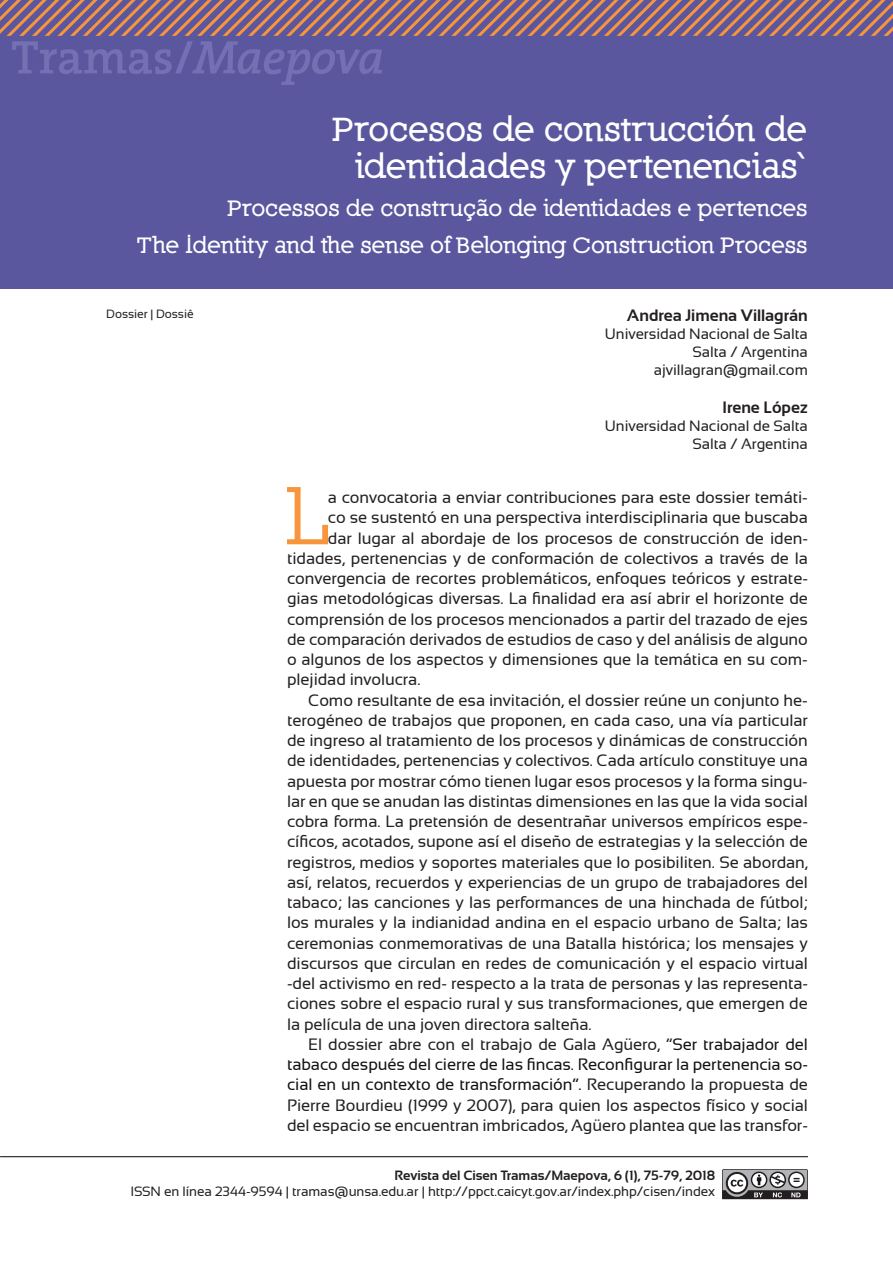
<style>
.page{position:relative;width:893px;height:1263px;background:#fff}
.page>*{position:absolute;margin:0;border:0;box-sizing:border-box;transform-origin:0 0}
.t1{font:700 82.35px "Nilland";color:#f7943c}
.t2{font:36px/37.5px "Nilland Small Caps Bold";letter-spacing:-.015em;color:#fff;text-align:right}
.t3{font:24px/37.5px "Nilland Small Caps Bold";letter-spacing:-.01em;color:#fff;text-align:right}
.t4{font:16.5px "Sansation";letter-spacing:-.005em;color:#231f20}
.t5{font:16.5px "Sansation";letter-spacing:-.005em;color:#111}
.t6{font:700 16.5px "Sansation";letter-spacing:-.005em;color:#231f20}
.t7{font:15px/18px "Sansation";letter-spacing:-.005em;color:#231f20;text-align:right}
.t8{font:13.5px "Sansation";letter-spacing:-.005em;color:#231f20}
.t9{font:700 13.5px "Sansation";letter-spacing:-.005em;color:#231f20}
.t10{font:12px "Sansation";letter-spacing:-.005em;color:#231f20}
.s1{color:#111}
.s2{color:#231f20}
</style>
<div class="page">
<svg style="left:722px;top:1169px;width:86px;height:30px"></svg>
<hr style="left:0;top:1156px;width:808px;height:1px;background:#231f20">
<div style="left:0;top:0;width:893px;height:289px;background:#5b579f"></div>
<svg style="left:0;top:0;width:893px;height:85px"></svg>
<h2 class="t2" style="left:333px;top:109px;width:477px">Procesos de construcción de identidades y pertenencias`</h2>
<h3 class="t3" style="left:137px;top:188px;width:672px">Processos de construção de identidades e pertences<br>The Identity and the sense of Belonging Construction Process</h3>
<p class="t10" style="left:106px;top:307px;width:89px">Dossier | Dossiê</p>
<p class="t6" style="left:627px;top:306px;width:182px">Andrea Jimena Villagrán</p>
<p class="t7" style="left:605px;top:325px;width:204px">Universidad Nacional de Salta<br>Salta / Argentina ajvillagran@gmail.com</p>
<p class="t6" style="left:722px;top:398px;width:87px">Irene López</p>
<p class="t7" style="left:605px;top:417px;width:204px">Universidad Nacional de Salta<br>Salta / Argentina</p>
<h1 class="t1" style="left:286px;top:467px;width:43px">L</h1>
<p class="t4" style="left:328px;top:488px;width:481px">a convocatoria a enviar contribuciones para este dossier temáti-</p>
<p class="t4" style="left:328px;top:508px;width:481px">co se sustentó en una perspectiva interdisciplinaria que buscaba</p>
<p class="t4" style="left:328px;top:529px;width:482px">dar lugar al abordaje de los procesos de construcción de iden-</p>
<p class="t4" style="left:287px;top:549px;width:522px">tidades, pertenencias y de conformación de colectivos a través de la</p>
<p class="t4" style="left:287px;top:569px;width:522px">convergencia de recortes problemáticos, enfoques teóricos y estrate-</p>
<p class="t4" style="left:287px;top:589px;width:522px">gias metodológicas diversas. La finalidad era así abrir el horizonte de</p>
<p class="t4" style="left:287px;top:610px;width:522px">comprensión de los procesos mencionados a partir del trazado de ejes</p>
<p class="t4" style="left:287px;top:630px;width:522px">de comparación derivados de estudios de caso y del análisis de alguno</p>
<p class="t4" style="left:287px;top:650px;width:522px">o algunos de los aspectos y dimensiones que la temática en su com-</p>
<p class="t4" style="left:287px;top:670px;width:135px">plejidad involucra.</p>
<p class="t4" style="left:308px;top:691px;width:501px">Como resultante de esa invitación, el dossier reúne un conjunto he-</p>
<p class="t4" style="left:287px;top:711px;width:522px">terogéneo de trabajos que proponen, en cada caso, una vía particular</p>
<p class="t4" style="left:287px;top:731px;width:522px">de ingreso al tratamiento de los procesos y dinámicas de construcción</p>
<p class="t4" style="left:287px;top:751px;width:522px">de identidades, pertenencias y colectivos. Cada artículo constituye una</p>
<p class="t4" style="left:287px;top:772px;width:522px">apuesta por mostrar cómo tienen lugar esos procesos y la forma singu-</p>
<p class="t4" style="left:287px;top:792px;width:522px">lar en que se anudan las distintas dimensiones en las que la vida social</p>
<p class="t4" style="left:287px;top:812px;width:522px">cobra forma. La pretensión de desentrañar universos empíricos espe-</p>
<p class="t4" style="left:287px;top:832px;width:522px">cíficos, acotados, supone así el diseño de estrategias y la selección de</p>
<p class="t4" style="left:287px;top:853px;width:522px">registros, medios y soportes materiales que lo posibiliten. Se abordan,</p>
<p class="t4" style="left:287px;top:873px;width:522px">así, relatos, recuerdos y experiencias de un grupo de trabajadores del</p>
<p class="t4" style="left:287px;top:893px;width:522px">tabaco; las canciones y las performances de una hinchada de fútbol;</p>
<p class="t4" style="left:287px;top:913px;width:522px">los murales y la indianidad andina en el espacio urbano de Salta; las</p>
<p class="t4" style="left:287px;top:934px;width:522px">ceremonias conmemorativas de una Batalla histórica; los mensajes y</p>
<p class="t4" style="left:287px;top:954px;width:522px">discursos que circulan en redes de comunicación y el espacio virtual</p>
<p class="t4" style="left:287px;top:974px;width:523px">-del activismo en red- respecto a la trata de personas y las representa-</p>
<p class="t4" style="left:287px;top:994px;width:522px">ciones sobre el espacio rural y sus transformaciones, que emergen de</p>
<p class="t4" style="left:287px;top:1015px;width:306px">la película de una joven directora salteña.</p>
<p class="t4" style="left:308px;top:1035px;width:501px">El dossier abre con el trabajo de Gala Agüero, “<span class="s1">Ser trabajador del</span></p>
<p class="t5" style="left:287px;top:1055px;width:522px">tabaco después del cierre de las fincas. Reconfigurar la pertenencia so-</p>
<p class="t5" style="left:287px;top:1075px;width:522px">cial en un contexto de transformación”. <span class="s2">Recuperando la propuesta de</span></p>
<p class="t4" style="left:287px;top:1095px;width:522px">Pierre Bourdieu (1999 y 2007), para quien los aspectos físico y social</p>
<p class="t4" style="left:287px;top:1116px;width:522px">del espacio se encuentran imbricados, Agüero plantea que las transfor-</p>
<p class="t9" style="left:395px;top:1168px;width:322px">Revista del Cisen Tramas/Maepova, 6 (1), 75-79, 2018</p>
<p class="t8" style="left:130px;top:1184px;width:586px">ISSN en línea 2344-9594 | tramas@unsa.edu.ar | http://ppct.caicyt.gov.ar/index.php/cisen/index</p>
</div>
